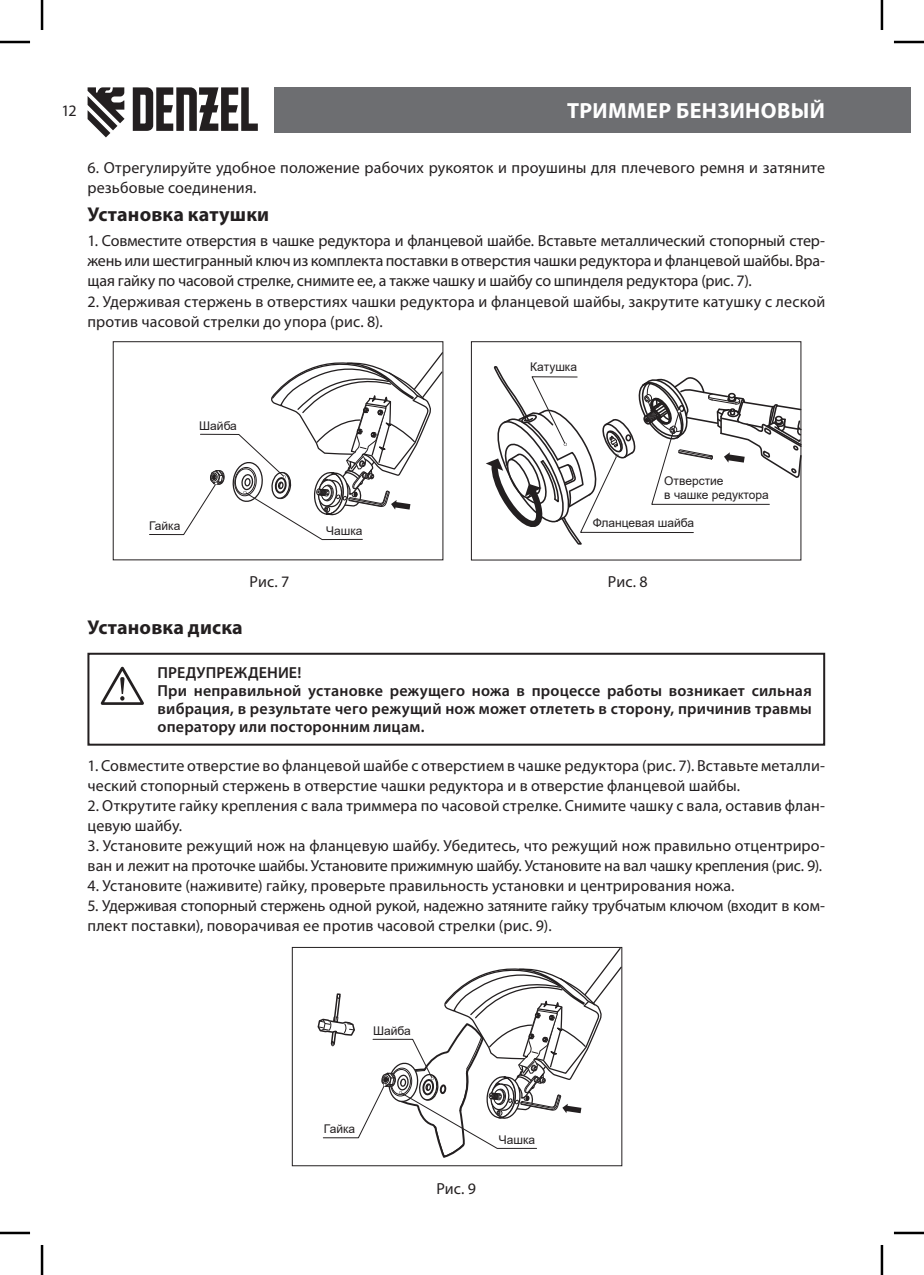
<style>
.page{position:relative;width:924px;height:1275px;background:#fff}
.page>*{position:absolute;margin:0;border:0;box-sizing:border-box;transform-origin:0 0}
.t1{font:700 22px "Myriad Pro";letter-spacing:.015em;color:#fff}
.t2{font:700 20px "Myriad Pro";letter-spacing:.01em;color:#231f20}
.t3{font:16px/20px "Myriad Pro";letter-spacing:.005em;color:#231f20}
.t4{font:600 16px/18px "Myriad Pro";letter-spacing:.01em;color:#231f20}
.t5{font:12px/14px "Arial";color:#231f20}
</style>
<div class="page">
<div style="left:881px;top:87px;width:28px;height:46px;background:#6d6e71"></div>
<div style="left:274px;top:87px;width:607px;height:46px;background:#6d6e71"></div>
<svg style="left:87px;top:87px;width:37px;height:50px"></svg>
<svg style="left:133px;top:87px;width:125px;height:44px"></svg>
<div style="left:113px;top:341px;width:330px;height:219px;border:1px solid #231f20"></div>
<svg style="left:149px;top:351px;width:295px;height:189px"></svg>
<div style="left:470px;top:341px;width:331px;height:219px;border:1px solid #231f20"></div>
<svg style="left:486px;top:365px;width:316px;height:180px"></svg>
<svg style="left:101px;top:667px;width:43px;height:38px"></svg>
<div style="left:87px;top:653px;width:737px;height:92px;border:2px solid #231f20"></div>
<svg style="left:316px;top:946px;width:306px;height:213px"></svg>
<hr style="left:0;top:41px;width:30px;height:2px;background:#000">
<hr style="left:893px;top:41px;width:30px;height:2px;background:#000">
<hr style="left:0;top:1231px;width:30px;height:3px;background:#000">
<hr style="left:893px;top:1231px;width:30px;height:3px;background:#000">
<hr style="left:41px;top:0;width:2px;height:30px;background:#000">
<hr style="left:41px;top:1245px;width:2px;height:30px;background:#000">
<hr style="left:880px;top:0;width:2px;height:30px;background:#000">
<hr style="left:880px;top:1245px;width:2px;height:30px;background:#000">
<p class="t3" style="left:61px;top:102px;width:17px">12</p>
<h1 class="t1" style="left:567px;top:98px;width:259px">ТРИММЕР БЕНЗИНОВЫЙ</h1>
<p class="t3" style="left:87px;top:159px;width:739px">6. Отрегулируйте удобное положение рабочих рукояток и проушины для плечевого ремня и затяните резьбовые соединения.</p>
<p class="t2" style="left:87px;top:204px;width:183px">Установка катушки</p>
<p class="t3" style="left:87px;top:232px;width:739px;text-align:justify">1. Совместите отверстия в чашке редуктора и фланцевой шайбе. Вставьте металлический стопорный стер&shy;жень или шестигранный ключ из комплекта поставки в отверстия чашки редуктора и фланцевой шайбы. Вра&shy;щая гайку по часовой стрелке, снимите ее, а также чашку и шайбу со шпинделя редуктора (рис. 7).</p>
<p class="t3" style="left:87px;top:292px;width:739px">2. Удерживая стержень в отверстиях чашки редуктора и фланцевой шайбы, закрутите катушку с леской против часовой стрелки до упора (рис. 8).</p>
<p class="t5" style="left:149px;top:518px;width:33px">Гайка</p>
<p class="t5" style="left:530px;top:360px;width:48px">Катушка</p>
<p class="t5" style="left:199px;top:418px;width:39px">Шайба</p>
<p class="t5" style="left:326px;top:523px;width:38px">Чашка</p>
<p class="t5" style="left:664px;top:473px;width:106px">Отверстие<br>в чашке редуктора</p>
<p class="t5" style="left:592px;top:515px;width:103px">Фланцевая шайба</p>
<p class="t3" style="left:249px;top:572px;width:41px">Рис. 7</p>
<p class="t3" style="left:607px;top:572px;width:41px">Рис. 8</p>
<p class="t2" style="left:87px;top:617px;width:157px">Установка диска</p>
<p class="t4" style="left:157px;top:665px;width:655px">ПРЕДУПРЕЖДЕНИЕ!<br>При неправильной установке режущего ножа в процессе работы возникает сильная вибрация, в результате чего режущий нож может отлететь в сторону, причинив травмы оператору или посторонним лицам.</p>
<p class="t3" style="left:87px;top:757px;width:739px">1. Совместите отверстие во фланцевой шайбе с отверстием в чашке редуктора (рис. 7). Вставьте металли&shy;ческий стопорный стержень в отверстие чашки редуктора и в отверстие фланцевой шайбы.</p>
<p class="t3" style="left:87px;top:797px;width:739px">2. Открутите гайку крепления с вала триммера по часовой стрелке. Снимите чашку с вала, оставив флан&shy;цевую шайбу.</p>
<p class="t3" style="left:87px;top:837px;width:739px">3. Установите режущий нож на фланцевую шайбу. Убедитесь, что режущий нож правильно отцентриро&shy;ван и лежит на проточке шайбы. Установите прижимную шайбу. Установите на вал чашку крепления (рис. 9).</p>
<p class="t3" style="left:87px;top:877px;width:648px">4. Установите (наживите) гайку, проверьте правильность установки и центрирования ножа.</p>
<p class="t3" style="left:87px;top:897px;width:739px">5. Удерживая стопорный стержень одной рукой, надежно затяните гайку трубчатым ключом (входит в ком&shy;плект поставки), поворачивая ее против часовой стрелки (рис. 9).</p>
<p class="t5" style="left:373px;top:1023px;width:39px">Шайба</p>
<p class="t5" style="left:324px;top:1121px;width:33px">Гайка</p>
<p class="t3" style="left:436px;top:1179px;width:41px">Рис. 9</p>
<p class="t5" style="left:498px;top:1132px;width:38px">Чашка</p>
</div>
